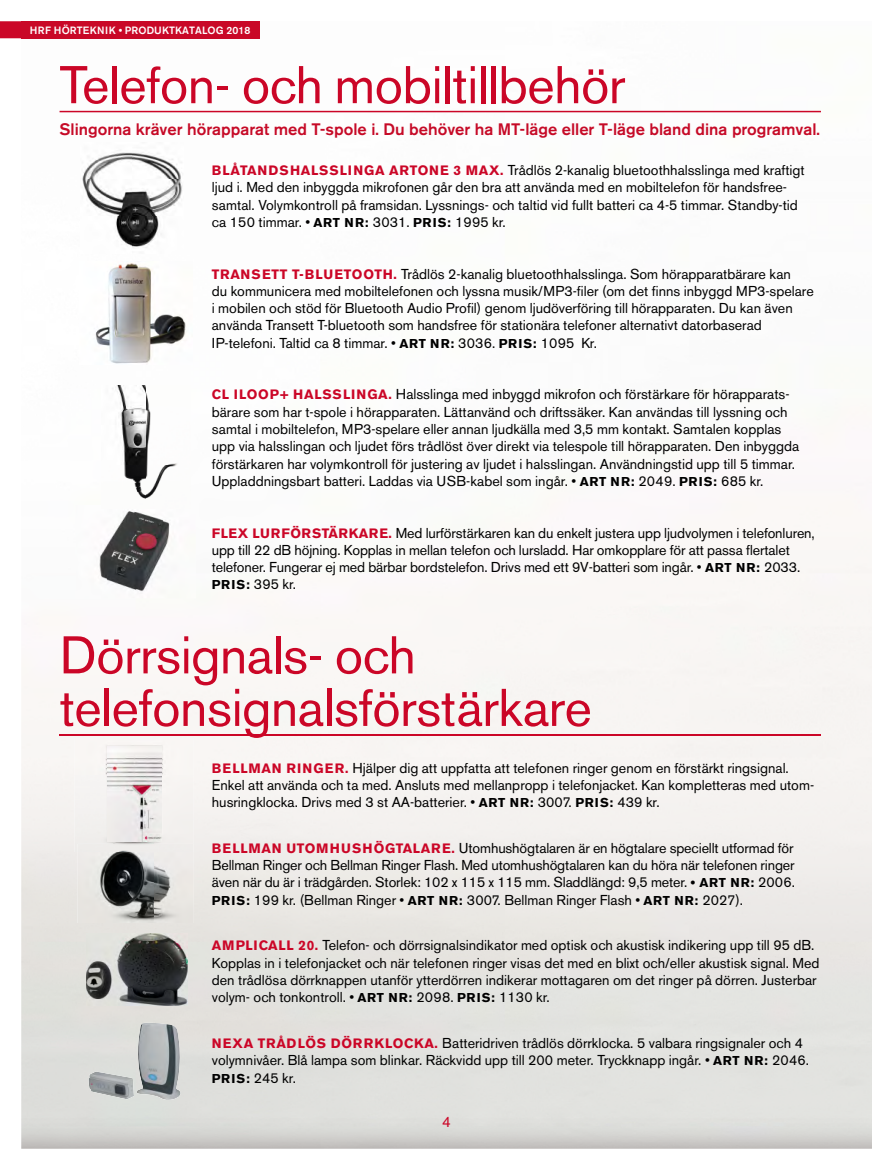
<style>
.page{position:relative;width:872px;height:1170px;background:#fff}
.page>*{position:absolute;margin:0;border:0;box-sizing:border-box;transform-origin:0 0}
.t1{font:52.5px/52.5px "Akzidenz Grotesk BE";letter-spacing:-.01em;color:#cb0627}
.t2{font:500 16.5px "Akzidenz Grotesk BE";color:#c60a27}
.t3{font:15px "Akzidenz Grotesk BE";color:#cb0627}
.t4{font:14.25px/17.2px "Akzidenz Grotesk BE";color:#000}
.t5{font:500 10.5px "Akzidenz Grotesk BE";letter-spacing:.01em;color:#fff}
.s1{font-weight:700;font-size:13.5px;color:#cb0627}
.s2{font-weight:700;font-size:12.75px}
</style>
<div class="page">
<img style="left:21px;top:21px;width:851px;height:1127px">
<hr style="left:60px;top:111px;width:761px;height:1px;background:#cb0627">
<svg style="left:0;top:21px;width:21px;height:17px"></svg>
<div style="left:21px;top:21px;width:238px;height:17px;background:#c90827"></div>
<img style="left:102px;top:385px;width:89px;height:120px">
<img style="left:80px;top:143px;width:104px;height:111px">
<img style="left:79px;top:262px;width:113px;height:102px">
<hr style="left:60px;top:734px;width:761px;height:2px;background:#cb0627">
<img style="left:86px;top:933px;width:101px;height:72px">
<img style="left:77px;top:843px;width:117px;height:79px">
<img style="left:135px;top:1022px;width:46px;height:77px">
<img style="left:89px;top:1067px;width:46px;height:32px">
<img style="left:76px;top:505px;width:120px;height:93px">
<div style="left:74px;top:736px;width:119px;height:39px;background:#f8f6f4"></div>
<div style="left:74px;top:775px;width:40px;height:76px;background:#f3f1f0"></div>
<div style="left:154px;top:775px;width:39px;height:68px;background:#f4f2ef"></div>
<img style="left:114px;top:841px;width:40px;height:2px">
<img style="left:77px;top:843px;width:116px;height:8px">
<img style="left:107px;top:746px;width:54px;height:95px">
<p class="t5" style="left:30px;top:26px;width:222px">HRF HÖRTEKNIK • PRODUKTKATALOG 2018</p>
<h1 class="t1" style="left:60px;top:64px;width:567px">Telefon- och mobiltillbehör</h1>
<p class="t2" style="left:60px;top:123px;width:762px">Slingorna kräver hörapparat med T-spole i. Du behöver ha MT-läge eller T-läge bland dina programval.</p>
<p class="t4" style="left:212px;top:163px;width:594px"><span class="s1">BLÅTANDSHALSSLINGA ARTONE 3 MAX.</span> Trådlös 2-kanalig bluetoothhalsslinga med kraftigt ljud i. Med den inbyggda mikrofonen går den bra att använda med en mobiltelefon för handsfree&shy;samtal. Volymkontroll på framsidan. Lyssnings- och taltid vid fullt batteri ca 4-5 timmar. Standby-tid ca 150 timmar. • <span class="s2">ART NR:</span> 3031. <span class="s2">PRIS:</span> 1995 kr.</p>
<p class="t4" style="left:212px;top:266px;width:603px"><span class="s1">TRANSETT T-BLUETOOTH.</span> Trådlös 2-kanalig bluetoothhalsslinga. Som hörapparatbärare kan<br>du kommunicera med mobiltelefonen och lyssna musik/MP3-filer (om det finns inbyggd MP3-spelare i mobilen och stöd för Bluetooth Audio Profil) genom ljudöverföring till hörapparaten. Du kan även använda Transett T-bluetooth som handsfree för stationära telefoner alternativt datorbaserad IP-telefoni. Taltid ca 8 timmar. • <span class="s2">ART NR:</span> 3036. <span class="s2">PRIS:</span> 1095 Kr.</p>
<p class="t4" style="left:212px;top:387px;width:589px"><span class="s1">CL ILOOP+ HALSSLINGA.</span> Halsslinga med inbyggd mikrofon och förstärkare för hörapparats&shy;bärare som har t-spole i hörapparaten. Lättanvänd och driftssäker. Kan användas till lyssning och samtal i mobiltelefon, MP3-spelare eller annan ljudkälla med 3,5 mm kontakt. Samtalen kopplas upp via halsslingan och ljudet förs trådlöst över direkt via telespole till hörapparaten. Den inbyggda förstärkaren har volymkontroll för justering av ljudet i halsslingan. Användningstid upp till 5 timmar.<br>Uppladdningsbart batteri. Laddas via USB-kabel som ingår. • <span class="s2">ART NR:</span> 2049. <span class="s2">PRIS:</span> 685 kr.</p>
<p class="t4" style="left:212px;top:525px;width:604px"><span class="s1">FLEX LURFÖRSTÄRKARE.</span> Med lurförstärkaren kan du enkelt justera upp ljudvolymen i telefon luren, upp till 22 dB höjning. Kopplas in mellan telefon och lursladd. Har omkopplare för att passa flertalet telefoner. Fungerar ej med bärbar bordstelefon. Drivs med ett 9V-batteri som ingår. • <span class="s2">ART NR:</span> 2033.<br><span class="s2">PRIS:</span> 395 kr.</p>
<h1 class="t1" style="left:60px;top:634px;width:534px">Dörrsignals- och telefonsignalsförstärkare</h1>
<p class="t4" style="left:212px;top:760px;width:604px"><span class="s1">BELLMAN RINGER.</span> Hjälper dig att uppfatta att telefonen ringer genom en förstärkt ringsignal.<br>Enkel att använda och ta med. Ansluts med mellanpropp i telefonjacket. Kan kompletteras med utom&shy;husringklocka. Drivs med 3 st AA-batterier. • <span class="s2">ART NR:</span> 3007. <span class="s2">PRIS:</span> 439 kr.</p>
<p class="t4" style="left:212px;top:840px;width:585px;text-align:justify"><span class="s1">BELLMAN UTOMHUSHÖGTALARE.</span> Utomhushögtalaren är en högtalare speciellt utformad för Bellman Ringer och Bellman Ringer Flash. Med utomhushögtalaren kan du höra när telefonen ringer även när du är i trädgården. Storlek: 102 x 115 x 115 mm. Sladdlängd: 9,5 meter. <span class="s2">• ART NR:</span> 2006.<br><span class="s2">PRIS:</span> 199 kr. (Bellman Ringer • <span class="s2">ART NR:</span> 3007. Bellman Ringer Flash • <span class="s2">ART NR:</span> 2027).</p>
<p class="t4" style="left:212px;top:938px;width:609px"><span class="s1">AMPLICALL 20.</span> Telefon- och dörrsignalsindikator med optisk och akustisk indikering upp till 95 dB.<br>Kopplas in i telefonjacket och när telefonen ringer visas det med en blixt och/eller akustisk signal. Med den trådlösa dörrknappen utanför ytterdörren indikerar mottagaren om det ringer på dörren. Justerbar volym- och tonkontroll. • <span class="s2">ART NR:</span> 2098. <span class="s2">PRIS:</span> 1130 kr.</p>
<p class="t4" style="left:212px;top:1035px;width:599px"><span class="s1">NEXA TRÅDLÖS DÖRRKLOCKA.</span> Batteridriven trådlös dörrklocka. 5 valbara ringsignaler och 4 volymnivåer. Blå lampa som blinkar. Räckvidd upp till 200 meter. Tryckknapp ingår. • <span class="s2">ART NR:</span> 2046.<br><span class="s2">PRIS:</span> 245 kr.</p>
<p class="t3" style="left:442px;top:1116px;width:10px">4</p>
</div>
